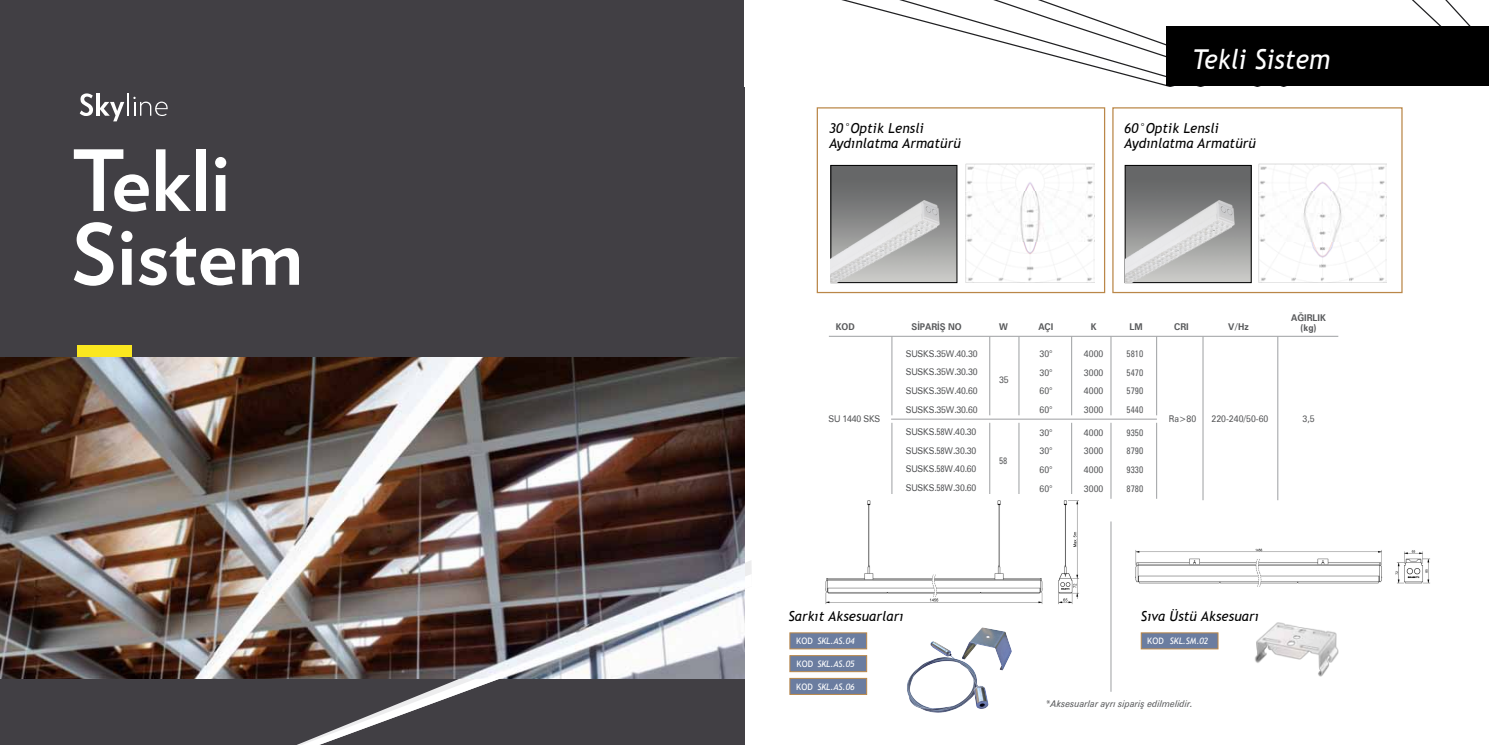
<style>
.page{position:relative;width:1489px;height:745px;background:#fff}
.page>*{position:absolute;margin:0;border:0;box-sizing:border-box;transform-origin:0 0}
.t1{font:700 84px/73.8px "Verlag";color:#fff}
.t2{font:italic 27.38px "Trebuchet MS";color:#fff;scale:.93 1}
.t3{font:italic 13.75px/15px "Trebuchet MS";letter-spacing:.01em;color:#000}
.t4{font:700 9.38px "Zurich BT";color:#58595b;scale:.95 1}
.t5{font:9.25px/18.6px "Zurich BT";letter-spacing:-.02em;color:#58595b;text-align:justify;scale:.95 1}
.t6{font:italic 9.25px "Zurich BT";color:#58595b;scale:.95 1}
.t7{font:condensed 9.25px/18.6px "Zurich BT";color:#58595b;text-align:justify;scale:.95 1}
.t8{font:9.25px "Zurich BT";color:#58595b;scale:.95 1}
.t9{font:italic 8.88px "Trebuchet MS";letter-spacing:-.01em;color:#fff;scale:.96 1}
.t10{font:8.88px "Trebuchet MS";letter-spacing:.01em;color:#fff}
.s1{font-stretch:condensed}
.s2{font-style:normal}
</style>
<div class="page">
<div style="left:0;top:0;width:744px;height:744px;background:#413f44"></div>
<div style="left:77px;top:345px;width:55px;height:12px;background:#fae71f"></div>
<svg style="left:80px;top:93px;width:13px;height:23px"></svg>
<hr style="left:96px;top:93px;width:4px;height:23px;background:#fff">
<svg style="left:100px;top:93px;width:68px;height:28px"></svg>
<div style="left:830px;top:165px;width:127px;height:118px;border:1px solid #000"></div>
<svg style="left:841px;top:0;width:123px;height:33px"></svg>
<svg style="left:964px;top:0;width:507px;height:86px"></svg>
<svg style="left:841px;top:1px;width:7px;height:32px"></svg>
<div style="left:1166px;top:26px;width:322px;height:60px;background:#000"></div>
<div style="left:816px;top:107px;width:289px;height:186px;border:1px solid #ba8748"></div>
<div style="left:1112px;top:107px;width:290px;height:186px;border:1px solid #ba8748"></div>
<img style="left:965px;top:164px;width:129px;height:118px">
<img style="left:1258px;top:164px;width:128px;height:118px">
<hr style="left:828px;top:336px;width:510px;height:1px;background:#9d9fa2">
<hr style="left:891px;top:418px;width:265px;height:1px;background:#9d9fa2">
<hr style="left:891px;top:336px;width:1px;height:79px;background:#9d9fa2">
<hr style="left:891px;top:422px;width:1px;height:76px;background:#9d9fa2">
<hr style="left:989px;top:336px;width:1px;height:79px;background:#9d9fa2">
<hr style="left:989px;top:422px;width:1px;height:76px;background:#9d9fa2">
<hr style="left:1018px;top:336px;width:1px;height:79px;background:#9d9fa2">
<hr style="left:1018px;top:422px;width:1px;height:76px;background:#9d9fa2">
<hr style="left:1071px;top:336px;width:1px;height:79px;background:#9d9fa2">
<hr style="left:1071px;top:422px;width:1px;height:76px;background:#9d9fa2">
<hr style="left:1110px;top:336px;width:1px;height:79px;background:#9d9fa2">
<hr style="left:1110px;top:422px;width:1px;height:76px;background:#9d9fa2">
<hr style="left:1156px;top:336px;width:1px;height:79px;background:#9d9fa2">
<hr style="left:1156px;top:422px;width:1px;height:76px;background:#9d9fa2">
<hr style="left:1202px;top:336px;width:1px;height:164px;background:#9d9fa2">
<hr style="left:1277px;top:336px;width:1px;height:164px;background:#9d9fa2">
<div style="left:789px;top:632px;width:78px;height:16px;background:#6b7da0;border:1px solid #ba8748"></div>
<div style="left:789px;top:654px;width:78px;height:17px;background:#6b7da0;border:1px solid #ba8748"></div>
<div style="left:789px;top:677px;width:78px;height:17px;background:#6b7da0;border:1px solid #ba8748"></div>
<hr style="left:1110px;top:521px;width:1px;height:170px;background:#9d9fa2">
<img style="left:1255px;top:622px;width:84px;height:55px">
<div style="left:1140px;top:632px;width:78px;height:16px;background:#6b7da0;border:1px solid #ba8748"></div>
<svg style="left:302px;top:573px;width:450px;height:171px"></svg>
<img style="left:0;top:357px;width:744px;height:321px">
<img style="left:907px;top:627px;width:105px;height:86px">
<img style="left:830px;top:168px;width:128px;height:114px">
<img style="left:1124px;top:168px;width:128px;height:115px">
<img style="left:825px;top:494px;width:254px;height:110px">
<img style="left:1135px;top:548px;width:295px;height:39px">
<h1 class="t1" style="left:72px;top:139px;width:233px">Tekli<br>Sistem</h1>
<h3 class="t3" style="left:829px;top:121px;width:133px">30°Optik Lensli<br>Aydınlatma Armatürü</h3>
<h2 class="t2" style="left:1192px;top:43px;width:150px">Tekli Sistem</h2>
<h3 class="t3" style="left:1124px;top:121px;width:133px">60°Optik Lensli<br>Aydınlatma Armatürü</h3>
<p class="t4" style="left:1291px;top:311px;width:38px">AĞIRLIK</p>
<p class="t4" style="left:835px;top:321px;width:22px">KOD</p>
<p class="t4" style="left:911px;top:321px;width:54px">SİPARİŞ NO</p>
<p class="t4" style="left:998px;top:321px;width:11px">W</p>
<p class="t4" style="left:1090px;top:321px;width:8px">K</p>
<p class="t4" style="left:1129px;top:321px;width:15px">LM</p>
<p class="t4" style="left:1174px;top:321px;width:17px">CRI</p>
<p class="t4" style="left:1038px;top:321px;width:17px">AÇI</p>
<p class="t4" style="left:1227px;top:321px;width:23px">V/Hz</p>
<p class="t4" style="left:1300px;top:321px;width:18px">(kg)</p>
<p class="t5" style="left:828px;top:409px;width:56px">SU 1440 SKS</p>
<p class="t5" style="left:905px;top:343px;width:77px">SUSKS.35W.40.30<br>SUSKS.35W.30.30<br>SUSKS.35W.40.60<br>SUSKS.35W.30.60</p>
<p class="t5" style="left:905px;top:422px;width:76px">SUSKS.<span class="s1">58</span>W.40.30<br>SUSKS.<span class="s1">58</span>W.30.30<br>SUSKS.<span class="s1">58</span>W.40.60<br>SUSKS.<span class="s1">58</span>W.30.60</p>
<p class="t5" style="left:998px;top:370px;width:12px">35</p>
<p class="t7" style="left:998px;top:451px;width:10px">58</p>
<p class="t5" style="left:1039px;top:344px;width:15px">30° 30° 60° 60°</p>
<p class="t5" style="left:1039px;top:422px;width:15px">30° 30° 60° 60°</p>
<p class="t5" style="left:1083px;top:344px;width:22px">4000<br>3000<br>4000<br>3000</p>
<p class="t5" style="left:1083px;top:422px;width:22px">4000<br>3000<br>4000<br>3000</p>
<p class="t7" style="left:1126px;top:344px;width:19px">5810<br>5470<br>5790<br>5440</p>
<p class="t7" style="left:1126px;top:422px;width:19px">9350<br>8790<br>9330<br>8780</p>
<p class="t5" style="left:1168px;top:409px;width:30px">Ra&gt;80</p>
<p class="t8" style="left:1211px;top:413px;width:61px">220-240/50-60</p>
<p class="t5" style="left:1302px;top:409px;width:14px">3,5</p>
<h3 class="t3" style="left:788px;top:608px;width:117px">Sarkıt Aksesuarları</h3>
<h3 class="t3" style="left:1140px;top:608px;width:119px">Sıva Üstü Aksesuarı</h3>
<p class="t9" style="left:817px;top:635px;width:40px">SKL.AS.04</p>
<p class="t9" style="left:817px;top:658px;width:40px">SKL.AS.05</p>
<p class="t9" style="left:817px;top:680px;width:40px">SKL.AS.06</p>
<p class="t10" style="left:796px;top:635px;width:18px">KOD</p>
<p class="t10" style="left:796px;top:658px;width:18px">KOD</p>
<p class="t10" style="left:796px;top:681px;width:18px">KOD</p>
<p class="t9" style="left:1147px;top:635px;width:65px"><span class="s2">KOD</span> SKL.SM.02</p>
<p class="t6" style="left:1045px;top:697px;width:156px">*Aksesuarlar ayrı sipariş edilmelidir.</p>
</div>
